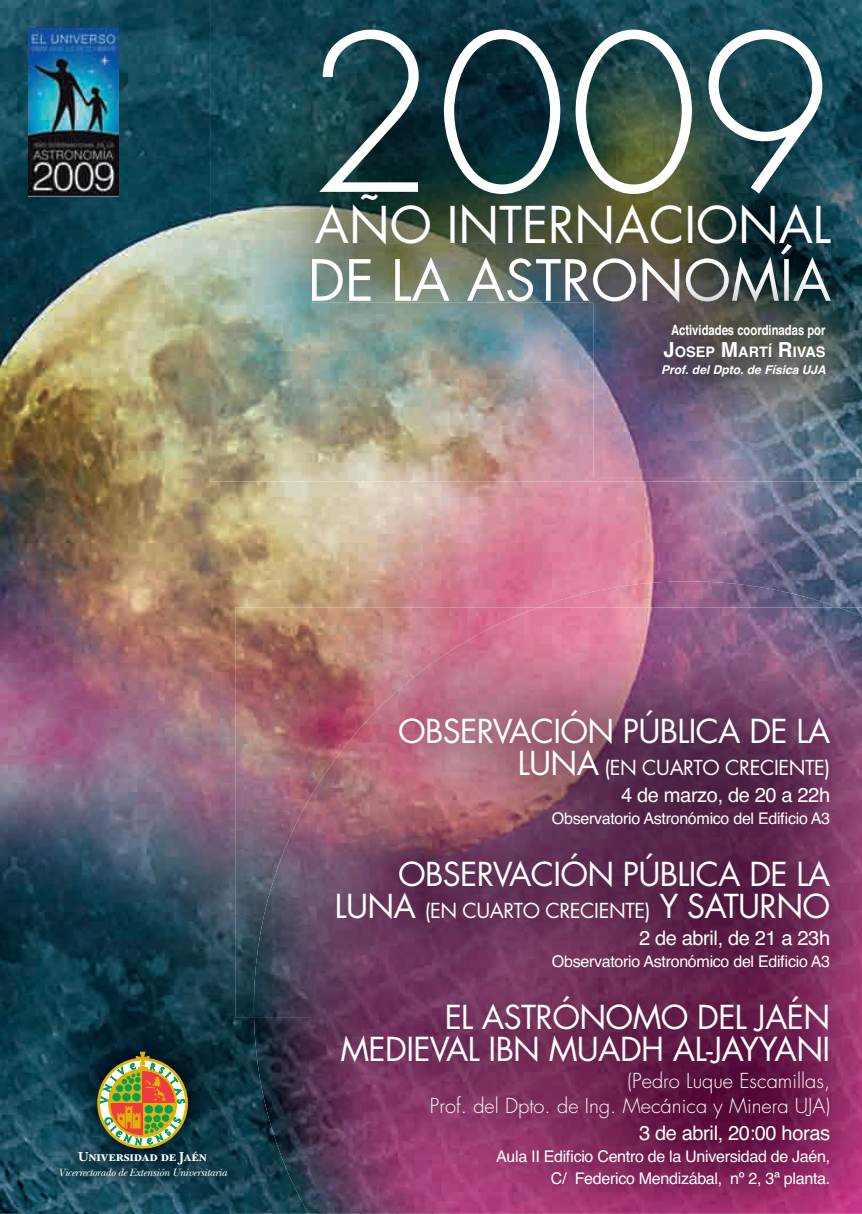
<style>
.page{position:relative;width:862px;height:1214px;background:#fff}
.page>*{position:absolute;margin:0;border:0;box-sizing:border-box;transform-origin:0 0}
.t1{font:300 212.2px "Futura";color:#fff}
.t2{font:55.2px "Futura";color:#fff}
.t3{font:49.2px "Futura";color:#fff}
.t4{font:32.2px/32.2px "Futura";letter-spacing:-.02em;color:#fff;text-align:right}
.t5{font:300 20px/24.2px "Futura";color:#fff;text-align:right}
.t6{font:20px "Futura";letter-spacing:-.02em;color:#fff}
.t7{font:20px "Helvetica";letter-spacing:-.02em;color:#fff}
.t8{font:16px/22.2px "Helvetica";letter-spacing:-.02em;color:#fff;text-align:right}
.t9{font:700 14.4px "Helvetica";color:#fff}
.t10{font:700 14px "Helvetica";color:#fff;scale:.8 1}
.t11{font:700 13.6px "New Baskerville Std";letter-spacing:-.02em;color:#fff}
.t12{font:italic 700 12px "Helvetica";color:#fff}
.t13{font:italic 11px "New Baskerville Std";letter-spacing:-.02em;color:#fff}
.s1{font-size:20.8px}
.s2{font-size:32.2px}
</style>
<div class="page">
<img style="left:0;top:0;width:862px;height:1213px">
<img style="left:538px;top:581px;width:301px;height:26px">
<img style="left:235px;top:607px;width:168px;height:137px">
<img style="left:403px;top:607px;width:29px;height:36px">
<img style="left:235px;top:744px;width:90px;height:68px">
<img style="left:235px;top:812px;width:54px;height:103px">
<img style="left:235px;top:915px;width:19px;height:102px">
<img style="left:432px;top:607px;width:430px;height:606px">
<img style="left:397px;top:643px;width:36px;height:570px">
<img style="left:361px;top:678px;width:36px;height:535px">
<img style="left:325px;top:714px;width:36px;height:499px">
<img style="left:289px;top:749px;width:37px;height:464px">
<img style="left:254px;top:836px;width:36px;height:181px">
<img style="left:210px;top:0;width:480px;height:240px">
<img style="left:690px;top:0;width:172px;height:257px">
<img style="left:210px;top:240px;width:412px;height:241px">
<img style="left:622px;top:240px;width:69px;height:4px">
<img style="left:622px;top:477px;width:240px;height:4px">
<img style="left:312px;top:244px;width:519px;height:58px">
<img style="left:594px;top:257px;width:268px;height:220px">
<img style="left:594px;top:257px;width:237px;height:45px">
<img style="left:29px;top:28px;width:89px;height:169px">
<img style="left:25px;top:1017px;width:283px;height:197px">
<img style="left:254px;top:1017px;width:57px;height:196px">
<svg style="left:97px;top:1051px;width:91px;height:99px;background:#86814b"></svg>
<h1 class="t1" style="left:305px;top:15px;width:528px">2009</h1>
<h3 class="t3" style="left:315px;top:204px;width:518px">AÑO INTERNACIONAL</h3>
<h2 class="t2" style="left:308px;top:257px;width:525px">DE LA ASTRONOMÍA</h2>
<p class="t10" style="left:671px;top:322px;width:195px">Actividades coordinadas por</p>
<p class="t9" style="left:663px;top:343px;width:164px"><span class="s1">J</span>OSEP <span class="s1">M</span>ARTÍ <span class="s1">R</span>IVAS</p>
<p class="t12" style="left:661px;top:362px;width:166px">Prof. del Dpto. de Física UJA</p>
<p class="t11" style="left:78px;top:1148px;width:131px">Universidad de Jaén</p>
<p class="t13" style="left:58px;top:1165px;width:170px">Vicerrectorado de Extensión Universitaria</p>
<h3 class="t4" style="left:398px;top:718px;width:433px">OBSERVACIÓN PÚBLICA DE LA</h3>
<p class="t6" style="left:518px;top:759px;width:314px"><span class="s2">LUNA</span> (EN CUARTO CRECIENTE)</p>
<p class="t7" style="left:621px;top:783px;width:210px">4 de marzo, de 20 a 22h</p>
<p class="t8" style="left:552px;top:807px;width:280px">Observatorio Astronómico del Edificio A3</p>
<h3 class="t4" style="left:398px;top:861px;width:433px">OBSERVACIÓN PÚBLICA DE LA</h3>
<p class="t6" style="left:335px;top:902px;width:497px"><span class="s2">LUNA</span> (EN CUARTO CRECIENTE) <span class="s2">Y SATURNO</span></p>
<p class="t7" style="left:639px;top:926px;width:193px">2 de abril, de 21 a 23h</p>
<p class="t8" style="left:552px;top:950px;width:280px">Observatorio Astronómico del Edificio A3</p>
<h3 class="t4" style="left:340px;top:1005px;width:491px">EL ASTRÓNOMO DEL JAÉN<br>MEDIEVAL IBN MUADH AL-JAYYANI</h3>
<p class="t5" style="left:430px;top:1070px;width:402px">(Pedro Luque Escamillas,<br>Prof. del Dpto. de Ing. Mecánica y Minera UJA)</p>
<p class="t7" style="left:639px;top:1120px;width:193px">3 de abril, 20:00 horas</p>
<p class="t8" style="left:496px;top:1144px;width:335px">Aula II Edificio Centro de la Universidad de Jaén,<br>C/ Federico Mendizábal, nº 2, 3ª planta.</p>
</div>
